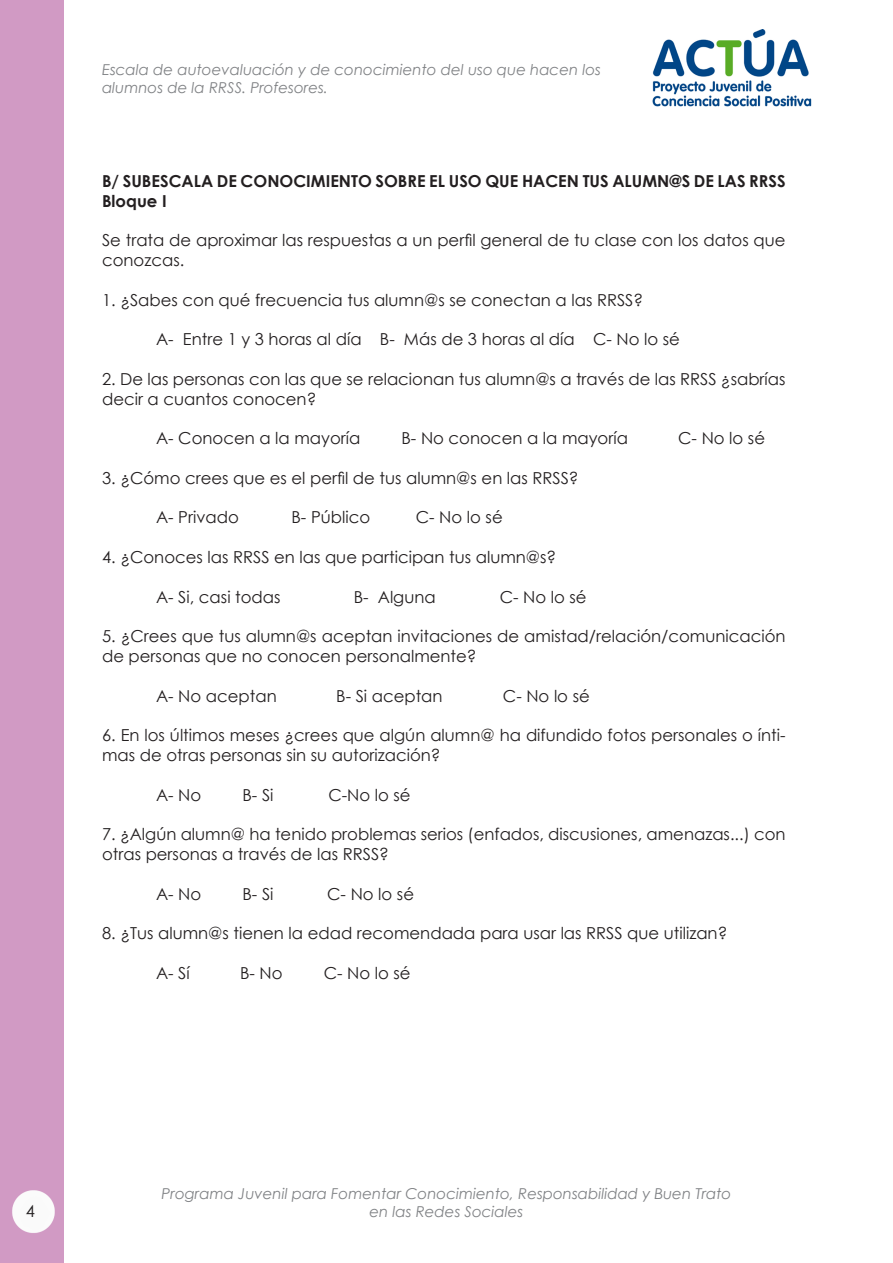
<style>
.page{position:relative;width:893px;height:1263px;background:#fff}
.page>*{position:absolute;margin:0;border:0;box-sizing:border-box;transform-origin:0 0}
.t1{font:16.5px/19.8px "Century Gothic";color:#231f20}
.t2{font:700 16.5px "Century Gothic";color:#231f20}
.t3{font:italic 15px/18px "Century Gothic";color:#808285}
</style>
<div class="page">
<img style="left:652px;top:30px;width:160px;height:77px">
<img style="left:9px;top:1187px;width:48px;height:49px">
<p class="t3" style="left:102px;top:60px;width:500px">Escala de autoevaluación y de conocimiento del uso que hacen los alumnos de la RRSS. Profesores.</p>
<p class="t2" style="left:102px;top:168px;width:685px">B/ SUBESCALA DE CONOCIMIENTO SOBRE EL USO QUE HACEN TUS ALUMN@S DE LAS RRSS</p>
<p class="t2" style="left:102px;top:188px;width:66px">Bloque I</p>
<p class="t1" style="left:102px;top:230px;width:685px">Se trata de aproximar las respuestas a un perfil general de tu clase con los datos que conozcas.</p>
<p class="t1" style="left:102px;top:289px;width:543px">1. ¿Sabes con qué frecuencia tus alumn@s se conectan a las RRSS?</p>
<p class="t1" style="left:156px;top:329px;width:525px">A- Entre 1 y 3 horas al día B- Más de 3 horas al día C- No lo sé</p>
<p class="t1" style="left:102px;top:369px;width:685px">2. De las personas con las que se relacionan tus alumn@s a través de las RRSS ¿sabrías decir a cuantos conocen?</p>
<p class="t1" style="left:156px;top:428px;width:206px">A- Conocen a la mayoría</p>
<p class="t1" style="left:401px;top:428px;width:228px">B- No conocen a la mayoría</p>
<p class="t1" style="left:678px;top:428px;width:88px">C- No lo sé</p>
<p class="t1" style="left:102px;top:468px;width:478px">3. ¿Cómo crees que es el perfil de tus alumn@s en las RRSS?</p>
<p class="t1" style="left:156px;top:507px;width:84px">A- Privado</p>
<p class="t1" style="left:291px;top:507px;width:80px">B- Público</p>
<p class="t1" style="left:416px;top:507px;width:88px">C- No lo sé</p>
<p class="t1" style="left:102px;top:547px;width:456px">4. ¿Conoces las RRSS en las que participan tus alumn@s?</p>
<p class="t1" style="left:156px;top:586px;width:126px">A- Si, casi todas</p>
<p class="t1" style="left:354px;top:586px;width:84px">B- Alguna</p>
<p class="t1" style="left:500px;top:586px;width:88px">C- No lo sé</p>
<p class="t1" style="left:102px;top:626px;width:685px">5. ¿Crees que tus alumn@s aceptan invitaciones de amistad/relación/comunicación de personas que no conocen personalmente?</p>
<p class="t1" style="left:156px;top:685px;width:122px">A- No aceptan</p>
<p class="t1" style="left:336px;top:685px;width:108px">B- Si aceptan</p>
<p class="t1" style="left:503px;top:685px;width:88px">C- No lo sé</p>
<p class="t1" style="left:102px;top:725px;width:685px">6. En los últimos meses ¿crees que algún alumn@ ha difundido fotos personales o ínti&shy;mas de otras personas sin su autorización?</p>
<p class="t1" style="left:156px;top:784px;width:47px">A- No</p>
<p class="t1" style="left:242px;top:784px;width:33px">B- Si</p>
<p class="t1" style="left:328px;top:784px;width:84px">C-No lo sé</p>
<p class="t1" style="left:102px;top:824px;width:685px">7. ¿Algún alumn@ ha tenido problemas serios (enfados, discusiones, amenazas...) con otras personas a través de las RRSS?</p>
<p class="t1" style="left:156px;top:883px;width:47px">A- No</p>
<p class="t1" style="left:242px;top:883px;width:33px">B- Si</p>
<p class="t1" style="left:327px;top:883px;width:88px">C- No lo sé</p>
<p class="t1" style="left:102px;top:923px;width:627px">8. ¿Tus alumn@s tienen la edad recomendada para usar las RRSS que utilizan?</p>
<p class="t1" style="left:156px;top:963px;width:35px">A- Sí</p>
<p class="t1" style="left:240px;top:963px;width:44px">B- No</p>
<p class="t1" style="left:324px;top:963px;width:88px">C- No lo sé</p>
<p class="t3" style="left:162px;top:1184px;width:571px">Programa Juvenil para Fomentar Conocimiento, Responsabilidad y Buen Trato</p>
<p class="t1" style="left:26px;top:1201px;width:11px">4</p>
<p class="t3" style="left:369px;top:1202px;width:155px">en las Redes Sociales</p>
</div>
